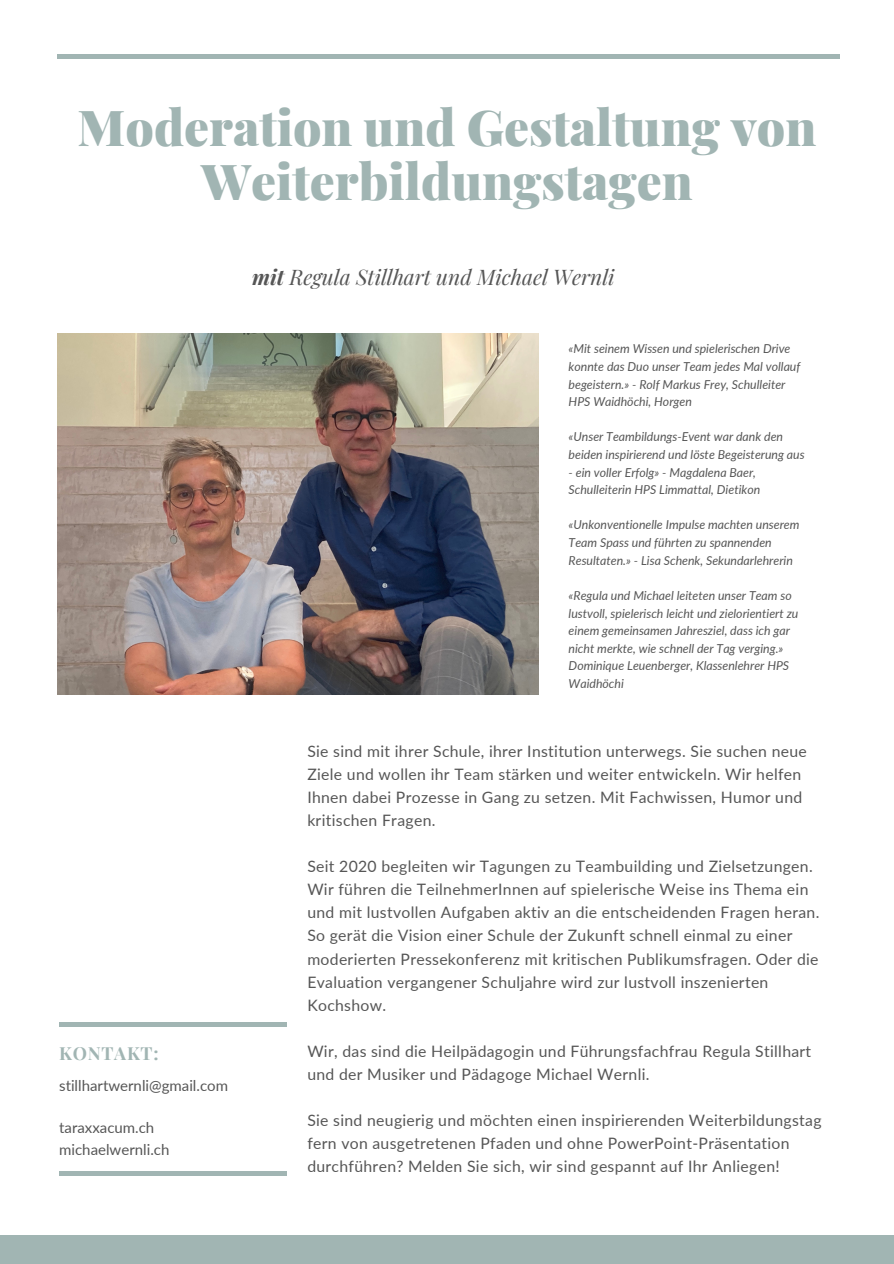
<style>
.page{position:relative;width:894px;height:1264px;background:#fff}
.page>*{position:absolute;margin:0;border:0;box-sizing:border-box;transform-origin:0 0}
.t1{font:900 49.5px/54px "Playfair Display";color:#a1b5b3;text-align:center}
.t2{font:italic 21px "Playfair Display";color:#565656}
.t3{font:700 18px "Playfair Display";letter-spacing:.04em;color:#a1b5b3}
.t4{font:15.75px/23px "Lato";letter-spacing:.02em;color:#565656}
.t5{font:15px "Lato";color:#565656}
.t6{font:italic 12.3px/17.5px "Lato";color:#565656}
.s1{font-weight:700}
</style>
<div class="page">
<div style="left:0;top:1235px;width:893px;height:28px;background:#a1b5b3"></div>
<div style="left:57px;top:54px;width:782px;height:5px;background:#a1b5b3"></div>
<hr style="left:59px;top:1022px;width:228px;height:4px;background:#a1b5b3">
<div style="left:59px;top:1170px;width:228px;height:5px;background:#a1b5b3"></div>
<img style="left:57px;top:333px;width:481px;height:361px">
<p class="t1" style="left:78px;top:99px;width:740px">Moderation und Gestaltung von<br>Weiterbildungstagen</p>
<p class="t2" style="left:252px;top:262px;width:364px"><span class="s1">mit</span> Regula Stillhart und Michael Wernli</p>
<p class="t3" style="left:59px;top:1040px;width:101px">KONTAKT:</p>
<p class="t5" style="left:59px;top:1075px;width:170px">stillhartwernli@gmail.com</p>
<p class="t5" style="left:59px;top:1118px;width:97px">taraxxacum.ch</p>
<p class="t5" style="left:59px;top:1140px;width:112px">michaelwernli.ch</p>
<p class="t6" style="left:568px;top:340px;width:233px">«Mit seinem Wissen und spielerischen Drive konnte das Duo unser Team jedes Mal vollauf begeistern.» - Rolf Markus Frey, Schulleiter HPS Waidhöchi, Horgen</p>
<p class="t6" style="left:568px;top:428px;width:237px">«Unser Teambildungs-Event war dank den beiden inspirierend und löste Begeisterung aus</p>
<p class="t6" style="left:568px;top:463px;width:193px">- ein voller Erfolg» - Magdalena Baer,<br>Schulleiterin HPS Limmattal, Dietikon</p>
<p class="t6" style="left:568px;top:516px;width:232px">«Unkonventionelle Impulse machten unserem<br>Team Spass und führten zu spannenden<br>Resultaten.» - Lisa Schenk, Sekundarlehrerin</p>
<p class="t6" style="left:568px;top:586px;width:231px">«Regula und Michael leiteten unser Team so lustvoll, spielerisch leicht und zielorientiert zu einem gemeinsamen Jahresziel, dass ich gar nicht merkte, wie schnell der Tag verging.»</p>
<p class="t6" style="left:568px;top:656px;width:222px">Dominique Leuenberger, Klassenlehrer HPS<br>Waidhöchi</p>
<p class="t4" style="left:307px;top:739px;width:501px">Sie sind mit ihrer Schule, ihrer Institution unterwegs. Sie suchen neue Ziele und wollen ihr Team stärken und weiter entwickeln. Wir helfen Ihnen dabei Prozesse in Gang zu setzen. Mit Fachwissen, Humor und kritischen Fragen.</p>
<p class="t4" style="left:307px;top:854px;width:513px">Seit 2020 begleiten wir Tagungen zu Teambuilding und Zielsetzungen.<br>Wir führen die TeilnehmerInnen auf spielerische Weise ins Thema ein und mit lustvollen Aufgaben aktiv an die entscheidenden Fragen heran.<br>So gerät die Vision einer Schule der Zukunft schnell einmal zu einer moderierten Pressekonferenz mit kritischen Publikumsfragen. Oder die Evaluation vergangener Schuljahre wird zur lustvoll inszenierten Kochshow.</p>
<p class="t4" style="left:307px;top:1039px;width:505px">Wir, das sind die Heilpädagogin und Führungsfachfrau Regula Stillhart und der Musiker und Pädagoge Michael Wernli.</p>
<p class="t4" style="left:307px;top:1108px;width:515px">Sie sind neugierig und möchten einen inspirierenden Weiterbildungstag fern von ausgetretenen Pfaden und ohne PowerPoint-Präsentation durchführen? Melden Sie sich, wir sind gespannt auf Ihr Anliegen!</p>
</div>
